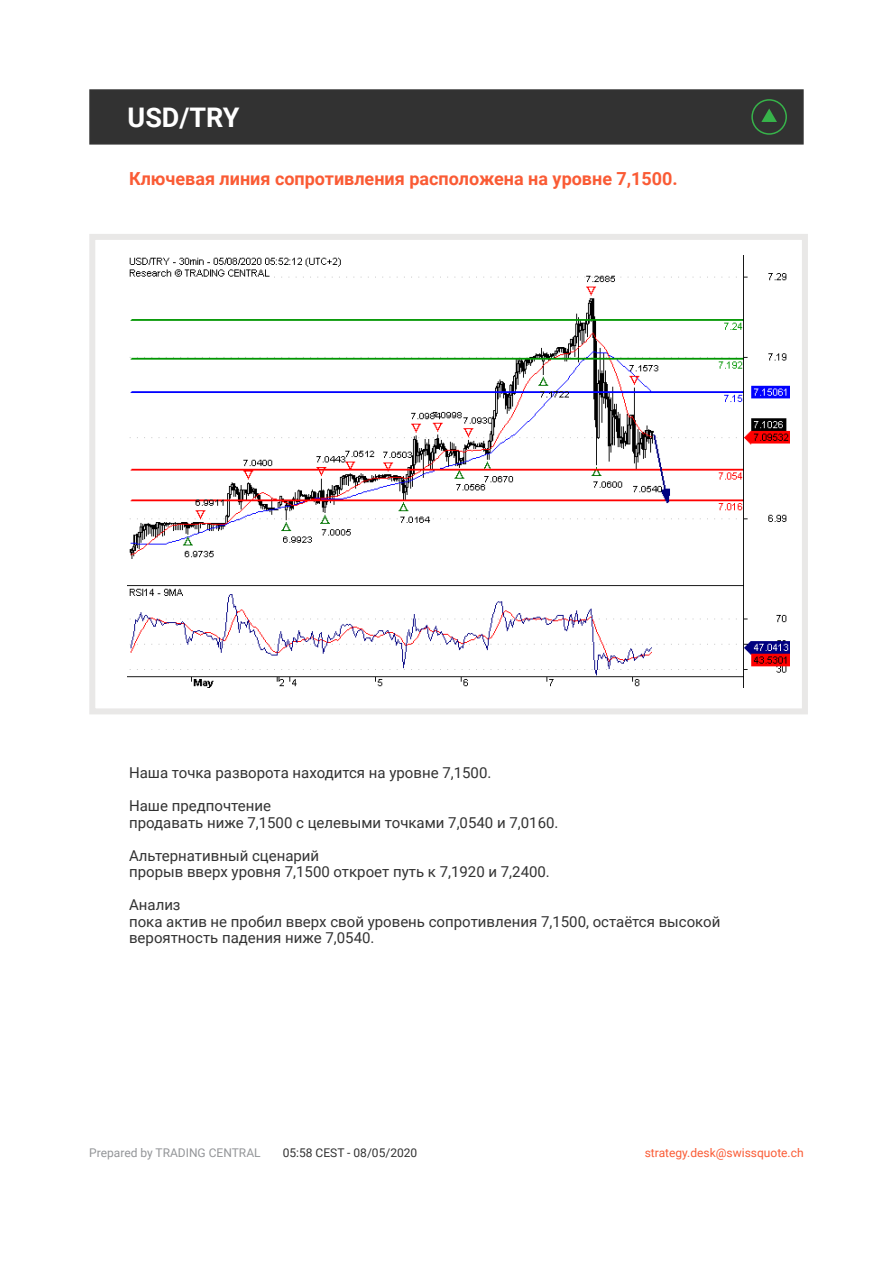
<style>
.page{position:relative;width:893px;height:1263px;background:#fff}
.page>*{position:absolute;margin:0;border:0;box-sizing:border-box;transform-origin:0 0}
.t1{font:700 27px "Roboto";color:#fff}
.t2{font:700 18px "Roboto";color:#fa5b35}
.t3{font:15px/16.5px "Roboto";color:#323232}
.t4{font:12px "Roboto";color:#fa5b35}
.t5{font:12px "Roboto";color:#939598}
.t6{font:12px "Roboto";color:#323232}
</style>
<div class="page">
<div style="left:89px;top:234px;width:719px;height:480px;border:6px solid #e9e8e7"></div>
<div style="left:89px;top:89px;width:715px;height:56px;background:#323232;border:2px solid #323232"></div>
<img style="left:128px;top:255px;width:661px;height:432px">
<svg style="left:751px;top:99px;width:36px;height:36px"></svg>
<h1 class="t1" style="left:128px;top:98px;width:113px">USD/TRY</h1>
<p class="t2" style="left:129px;top:166px;width:550px">Ключевая линия сопротивления расположена на уровне 7,1500.</p>
<p class="t3" style="left:129px;top:764px;width:364px">Наша точка разворота находится на уровне 7,1500.</p>
<p class="t3" style="left:129px;top:797px;width:431px">Наше предпочтение<br>продавать ниже 7,1500 с целевыми точками 7,0540 и 7,0160.</p>
<p class="t3" style="left:129px;top:846px;width:422px">Альтернативный сценарий<br>прорыв вверх уровня 7,1500 откроет путь к 7,1920 и 7,2400.</p>
<p class="t3" style="left:129px;top:896px;width:593px">Анализ<br>пока актив не пробил вверх свой уровень сопротивления 7,1500, остаётся высокой вероятность падения ниже 7,0540.</p>
<p class="t5" style="left:89px;top:1144px;width:173px">Prepared by TRADING CENTRAL</p>
<p class="t6" style="left:283px;top:1144px;width:136px">05:58 CEST - 08/05/2020</p>
<p class="t4" style="left:645px;top:1144px;width:160px">strategy.desk@swissquote.ch</p>
</div>
